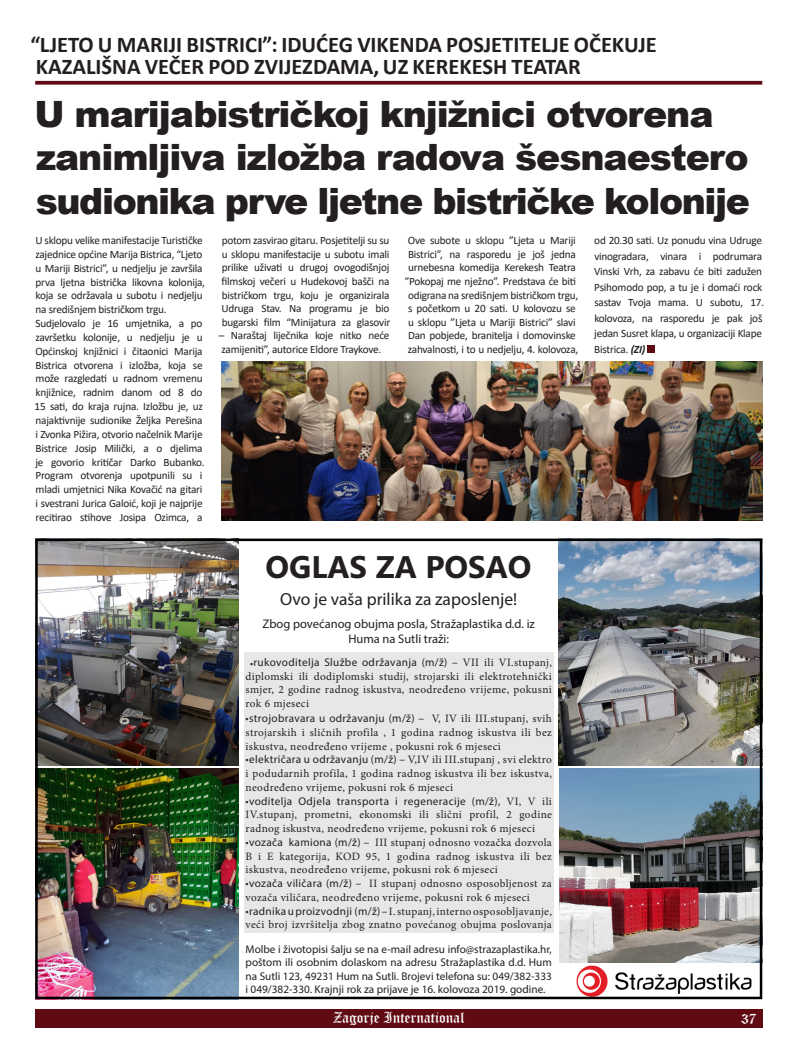
<style>
.page{position:relative;width:798px;height:1063px;background:#fff}
.page>*{position:absolute;margin:0;border:0;box-sizing:border-box;transform-origin:0 0}
.t1{font:900 36.25px/43.8px "Arial";letter-spacing:-.03em;color:#231f20}
.t2{font:700 31.25px "Microsoft Phags Pa";color:#231f20}
.t3{font:700 22.5px/21.2px "Calibri";color:#231f20}
.t4{font:17.5px "Myriad Pro";color:#231f20}
.t5{font:15px "Old English Text";color:#fff}
.t6{font:12.5px/15px "Myriad Pro";color:#231f20;text-align:center}
.t7{font:11.25px/13.9px "Calibri";letter-spacing:-.02em;color:#231f20}
.t8{font:11.25px/13.8px "Minion Pro";letter-spacing:.03em;color:#231f20;text-align:justify}
.t9{font:11.25px/13.5px "Myriad Pro";color:#231f20;text-align:justify}
.s1{font-weight:700;font-style:italic}
.s2{font-family:"Myriad Pro"}
</style>
<div class="page">
<div style="left:35px;top:1009px;width:727px;height:19px;background:#600a14"></div>
<svg style="left:35px;top:81px;width:727px;height:4px;background:#6e2029"></svg>
<div style="left:647px;top:346px;width:7px;height:7px;background:#600a14"></div>
<img style="left:221px;top:361px;width:541px;height:160px">
<div style="left:244px;top:652px;width:309px;height:281px;background:#e7e7e8"></div>
<img style="left:38px;top:542px;width:200px;height:223px">
<img style="left:558px;top:542px;width:201px;height:223px">
<img style="left:38px;top:769px;width:200px;height:227px">
<img style="left:559px;top:769px;width:200px;height:193px">
<img style="left:576px;top:966px;width:176px;height:30px">
<div style="left:35px;top:539px;width:727px;height:460px;border:2px solid #000"></div>
<p class="t3" style="left:30px;top:34px;width:627px">“LJETO U MARIJI BISTRICI”: IDUĆEG VIKENDA POSJETITELJE OČEKUJE<br>KAZALIŠNA VEČER POD ZVIJEZDAMA, UZ KEREKESH TEATAR</p>
<p class="t1" style="left:34px;top:91px;width:716px">U marijabistričkoj knjižnici otvorena zanimljiva izložba radova šesnaestero sudionika prve ljetne bistričke kolonije</p>
<p class="t7" style="left:35px;top:233px;width:171px">U sklopu velike manifestacije Turističke zajednice općine Marija Bistrica, “Ljeto u Mariji Bistrici”, u nedjelju je završila prva ljetna bistrička likovna kolonija, koja se održavala u subotu i nedjelju na središnjem bistričkom trgu.</p>
<p class="t7" style="left:35px;top:316px;width:171px">Sudjelovalo je 16 umjetnika, a po završetku kolonije, u nedjelju je u Općinskoj knjižnici i čitaonici Marija Bistrica otvorena i izložba, koja se može razgledati u radnom vremenu knjižnice, radnim danom od 8 do 15 sati, do kraja rujna. Izložbu je, uz najaktivnije sudionike Željka Perešina i Zvonka Pižira, otvorio načelnik Marije Bistrice Josip Milički, a o djelima je govorio kritičar Darko Bubanko.<br>Program otvorenja upotpunili su i mladi umjetnici Nika Kovačić na gitari i svestrani Jurica Galoić, koji je najprije recitirao stihove Josipa Ozimca, a</p>
<p class="t7" style="left:404px;top:233px;width:175px;text-align:center">Ove subote u sklopu ”Ljeta u Mariji Bistrici”, na rasporedu je još jedna urnebesna komedija Kerekesh Teatra ”Pokopaj me nježno”. Predstava će biti odigrana na središnjem bistričkom trgu, s početkom u 20 sati. U kolovozu se u sklopu ”Ljeta u Mariji Bistrici” slavi Dan pobjede, branitelja i domovinske zahvalnosti, i to u nedjelju, 4. kolovoza,</p>
<p class="t7" style="left:593px;top:232px;width:172px;line-height:15.5px">od 20.30 sati. Uz ponudu vina Udruge vinogradara, vinara i podrumara<br>Vinski Vrh, za zabavu će biti zadužen<br>Psihomodo pop, a tu je i domaći rock sastav Tvoja mama. U subotu, 17. kolovoza, na rasporedu je pak još jedan Susret klapa, u organizaciji Klape<br>Bistrica. <span class="s1">(ZI)</span></p>
<p class="t7" style="left:221px;top:233px;width:170px;text-align:justify">potom zasvirao gitaru. Posjetitelji su su u sklopu manifestacije u subotu imali prilike uživati u drugoj ovogodišnjoj filmskoj večeri u Hudekovoj bašči na bistričkom trgu, koju je organizirala Udruga Stav. Na programu je bio bugarski film “Minijatura za glasovir</p>
<p class="t7" style="left:219px;top:329px;width:172px">– Naraštaj liječnika koje nitko neće zamijeniti”, autorice Eldore Traykove.</p>
<p class="t2" style="left:265px;top:544px;width:267px">OGLAS ZA POSAO</p>
<p class="t4" style="left:280px;top:589px;width:238px">Ovo je vaša prilika za zaposlenje!</p>
<p class="t6" style="left:262px;top:616px;width:274px">Zbog povećanog obujma posla, Stražaplastika d.d. iz<br>Huma na Sutli traži:</p>
<p class="t8" style="left:245px;top:655px;width:308px;text-indent:4px"><span class="s2">•rukovoditelja Službe održavanja (m/ž) –</span> VII ili VI.stupanj, diplomski ili dodiplomski studij, strojarski ili elektrotehnički smjer, 2 godine radnog iskustva, neodređeno vrijeme, pokusni rok 6 mjeseci</p>
<p class="t8" style="left:245px;top:712px;width:308px"><span class="s2">•strojobravara u održavanju (m/ž) –</span> V, IV ili III.stupanj, svih strojarskih i sličnih profila , 1 godina radnog iskustva ili bez iskustva, neodređeno vrijeme , pokusni rok 6 mjeseci</p>
<p class="t8" style="left:245px;top:753px;width:308px"><span class="s2">•električara u održavanju (m/ž) –</span> V,IV ili III.stupanj , svi elektro i podudarnih profila, 1 godina radnog iskustva ili bez iskustva, neodređeno vrijeme, pokusni rok 6 mjeseci</p>
<p class="t8" style="left:245px;top:794px;width:308px"><span class="s2">•voditelja Odjela transporta i regeneracije (m/ž),</span> VI, V ili IV.stupanj, prometni, ekonomski ili slični profil, 2 godine radnog iskustva, neodređeno vrijeme, pokusni rok 6 mjeseci</p>
<p class="t8" style="left:245px;top:835px;width:308px"><span class="s2">•vozača kamiona (m/ž) –</span> III stupanj odnosno vozačka dozvola B i E kategorija, KOD 95, 1 godina radnog iskustva ili bez iskustva, neodređeno vrijeme, pokusni rok 6 mjeseci</p>
<p class="t8" style="left:245px;top:877px;width:308px"><span class="s2">•vozača viličara (m/ž) –</span> II stupanj odnosno osposobljenost za vozača viličara, neodređeno vrijeme, pokusni rok 6 mjeseci</p>
<p class="t8" style="left:245px;top:904px;width:308px"><span class="s2">•radnika u proizvodnji (m/ž) –</span> I. stupanj, interno osposobljavanje, veći broj izvršitelja zbog znatno povećanog obujma poslovanja</p>
<p class="t9" style="left:245px;top:942px;width:308px">Molbe i životopisi šalju se na e-mail adresu info@strazaplastika.hr, poštom ili osobnim dolaskom na adresu Stražaplastika d.d. Hum na Sutli 123, 49231 Hum na Sutli. Brojevi telefona su: 049/382-333 i 049/382-330. Krajnji rok za prijave je 16. kolovoza 2019. godine.</p>
<h3 class="t5" style="left:333px;top:1008px;width:133px">Zagorje International</h3>
<h3 class="t5" style="left:740px;top:1009px;width:17px">37</h3>
</div>
